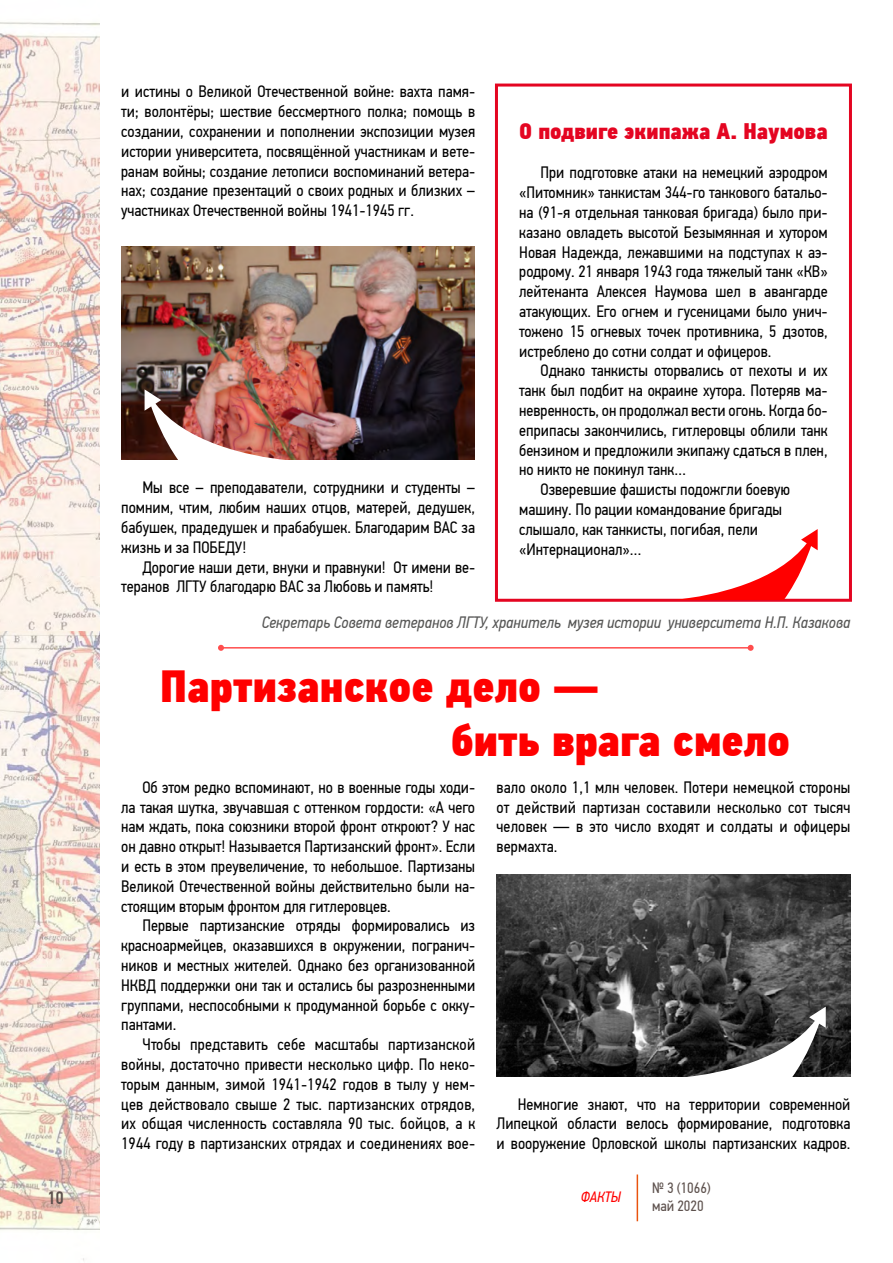
<style>
.page{position:relative;width:893px;height:1263px;background:#fff}
.page>*{position:absolute;margin:0;border:0;box-sizing:border-box;transform-origin:0 0}
.t1{font:45px/54px "PF Din Text Cond Pro X Black";color:#f00}
.t2{font:22.5px "PF Din Text Cond Pro X Black";color:#e40521}
.t3{font:500 18px "PF Din Text Cond Pro";color:#5d514d}
.t4{font:16.5px/19.8px "PF Din Text Cond Pro";color:#000;text-align:justify}
.t5{font:italic 16.5px "PF Din Text Cond Pro";color:#575756}
.t6{font:15px/18px "PF Din Text Cond Pro";color:#5d514d}
.t7{font:italic 15px "PF Din Text Cond Pro";color:#f00}
</style>
<div class="page">
<img style="left:0;top:22px;width:100px;height:609px">
<img style="left:0;top:631px;width:100px;height:630px">
<img style="left:496px;top:875px;width:354px;height:202px">
<svg style="left:681px;top:1006px;width:145px;height:71px"></svg>
<img style="left:121px;top:247px;width:353px;height:212px">
<img style="left:145px;top:389px;width:144px;height:71px">
<div style="left:495px;top:84px;width:357px;height:518px;border:3px solid #e40521"></div>
<hr style="left:221px;top:647px;width:530px;height:1px;background:#ff4d4d">
<svg style="left:748px;top:645px;width:6px;height:6px"></svg>
<svg style="left:218px;top:645px;width:6px;height:6px"></svg>
<svg style="left:673px;top:529px;width:145px;height:71px"></svg>
<p class="t3" style="left:47px;top:1187px;width:18px">10</p>
<p class="t4" style="left:121px;top:82px;width:355px">и истины о Великой Отечественной войне: вахта памя&shy;ти; волонтёры; шествие бессмертного полка; помощь в создании, сохранении и пополнении экспозиции музея истории университета, посвящённой участникам и вете&shy;ранам войны; создание летописи воспоминаний ветера&shy;нах; создание презентаций о своих родных и близких – участниках Отечественной войны 1941-1945 гг.</p>
<p class="t4" style="left:121px;top:478px;width:355px;text-indent:21px">Мы все – преподаватели, сотрудники и студенты – помним, чтим, любим наших отцов, матерей, дедушек, бабушек, прадедушек и прабабушек. Благодарим ВАС за жизнь и за ПОБЕДУ!</p>
<p class="t4" style="left:121px;top:557px;width:355px;text-indent:21px">Дорогие наши дети, внуки и правнуки! От имени ве&shy;теранов ЛГТУ благодарю ВАС за Любовь и память!</p>
<h2 class="t2" style="left:519px;top:117px;width:310px">О подвиге экипажа А. Наумова</h2>
<p class="t4" style="left:519px;top:163px;width:310px;text-indent:21px">При подготовке атаки на немецкий аэродром «Питомник» танкистам 344-го танкового батальо&shy;на (91-я отдельная танковая бригада) было при&shy;казано овладеть высотой Безымянная и хутором Новая Надежда, лежавшими на подступах к аэ&shy;родрому. 21 января 1943 года тяжелый танк «КВ» лейтенанта Алексея Наумова шел в авангарде атакующих. Его огнем и гусеницами было унич&shy;тожено 15 огневых точек противника, 5 дзотов, истреблено до сотни солдат и офицеров.</p>
<p class="t4" style="left:540px;top:361px;width:289px">Однако танкисты оторвались от пехоты и их</p>
<p class="t4" style="left:519px;top:381px;width:310px">танк был подбит на окраине хутора. Потеряв ма-</p>
<p class="t4" style="left:519px;top:400px;width:310px">невренность, он продолжал вести огонь. Когда бо-</p>
<p class="t4" style="left:519px;top:420px;width:310px">еприпасы закончились, гитлеровцы облили танк</p>
<p class="t4" style="left:519px;top:440px;width:310px">бензином и предложили экипажу сдаться в плен,</p>
<p class="t4" style="left:519px;top:460px;width:168px">но никто не покинул танк…</p>
<p class="t4" style="left:540px;top:480px;width:251px">Озверевшие фашисты подожгли боевую</p>
<p class="t4" style="left:519px;top:499px;width:264px">машину. По рации командование бригады</p>
<p class="t4" style="left:519px;top:519px;width:240px">слышало, как танкисты, погибая, пели</p>
<p class="t4" style="left:519px;top:539px;width:124px">«Интернационал»…</p>
<p class="t5" style="left:262px;top:613px;width:590px">Секретарь Совета ветеранов ЛГТУ, хранитель музея истории университета Н.П. Казакова</p>
<h1 class="t1" style="left:451px;top:660px;width:340px;text-indent:-291px">Партизанское дело —<br>бить врага смело</h1>
<p class="t4" style="left:121px;top:777px;width:355px;text-indent:21px">Об этом редко вспоминают, но в военные годы ходи&shy;ла такая шутка, звучавшая с оттенком гордости: «А чего нам ждать, пока союзники второй фронт откроют? У нас он давно открыт! Называется Партизанский фронт». Если и есть в этом преувеличение, то небольшое. Партизаны Великой Отечественной войны действительно были на&shy;стоящим вторым фронтом для гитлеровцев.</p>
<p class="t4" style="left:121px;top:916px;width:355px;text-indent:21px">Первые партизанские отряды формировались из красноармейцев, оказавшихся в окружении, погранич&shy;ников и местных жителей. Однако без организованной НКВД поддержки они так и остались бы разрозненными группами, неспособными к продуманной борьбе с окку&shy;пантами.</p>
<p class="t4" style="left:121px;top:1034px;width:355px;text-indent:21px">Чтобы представить себе масштабы партизанской войны, достаточно привести несколько цифр. По неко&shy;торым данным, зимой 1941-1942 годов в тылу у нем&shy;цев действовало свыше 2 тыс. партизанских отрядов, их общая численность составляла 90 тыс. бойцов, а к 1944 году в партизанских отрядах и соединениях вое-</p>
<p class="t4" style="left:496px;top:777px;width:355px">вало около 1,1 млн человек. Потери немецкой стороны от действий партизан составили несколько сот тысяч человек — в это число входят и солдаты и офицеры вермахта.</p>
<p class="t4" style="left:496px;top:1094px;width:355px;text-indent:21px">Немногие знают, что на территории современной Липецкой области велось формирование, подготовка и вооружение Орловской школы партизанских кадров.</p>
<p class="t7" style="left:581px;top:1188px;width:41px">ФАКТЫ</p>
<p class="t6" style="left:652px;top:1179px;width:60px">№ 3 (1066) май 2020</p>
</div>
